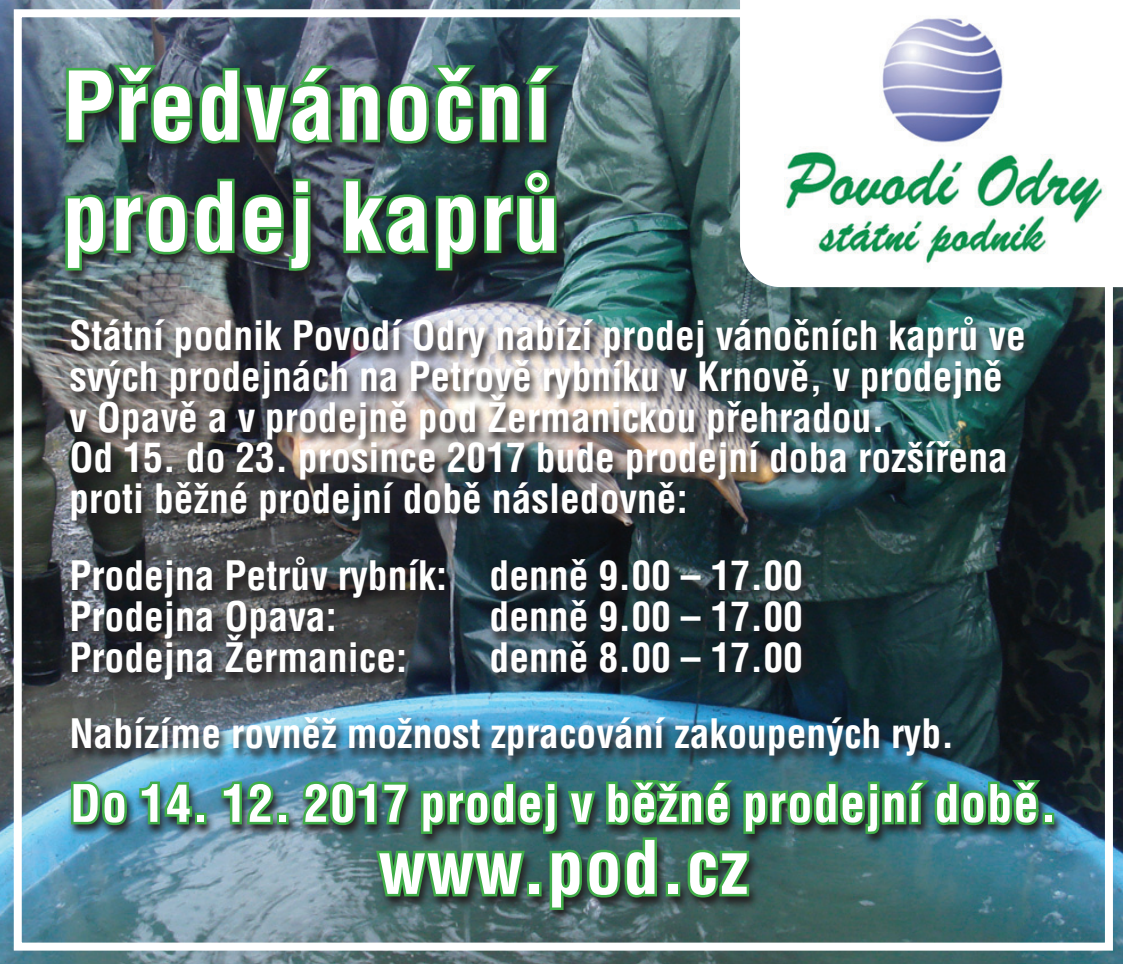
<style>
.page{position:relative;width:1123px;height:964px;background:#fff}
.page>*{position:absolute;margin:0;border:0;box-sizing:border-box;transform-origin:0 0}
.t1{font:700 condensed 92.4px/110.8px "Helvetica CE";letter-spacing:.025em;color:#fff}
.t2{font:700 condensed 72px "Helvetica CE";letter-spacing:.025em;color:#fff}
.t3{font:700 condensed 50.4px "Helvetica CE";letter-spacing:.025em;color:#fff}
.t4{font:700 condensed 39.6px/40.8px "Helvetica CE";color:#fff}
</style>
<div class="page">
<img style="left:0;top:0;width:1123px;height:964px">
<div style="left:14px;top:9px;width:1098px;height:941px;border:8px solid #fff"></div>
<svg style="left:740px;top:0;width:383px;height:287px"></svg>
<img style="left:762px;top:1px;width:361px;height:280px">
<img style="left:67px;top:315px;width:967px;height:455px">
<div style="left:62px;top:64px;width:507px;height:220px;background:#231f20;opacity:.96"></div>
<svg style="left:64px;top:61px;width:501px;height:85px;background:#396549"></svg>
<img style="left:63px;top:176px;width:253px;height:97px">
<svg style="left:341px;top:167px;width:218px;height:106px;background:#2d563d"></svg>
<div style="left:68px;top:779px;width:996px;height:144px;background:#231f20;opacity:.96"></div>
<svg style="left:68px;top:778px;width:61px;height:49px;background:#4d9b6e"></svg>
<svg style="left:137px;top:770px;width:58px;height:57px;background:#4a9b88"></svg>
<div style="left:195px;top:813px;width:12px;height:11px;border:5px solid #40ae49"></div>
<svg style="left:219px;top:779px;width:57px;height:48px;background:#478e68"></svg>
<div style="left:277px;top:813px;width:12px;height:11px;border:5px solid #40ae49"></div>
<div style="left:1042px;top:813px;width:12px;height:11px;border:5px solid #40ae49"></div>
<svg style="left:300px;top:775px;width:742px;height:137px;background:#3f7961"></svg>
<h1 class="t1" style="left:63px;top:50px;width:499px">Předvánoční prodej kaprů</h1>
<p class="t4" style="left:69px;top:315px;width:958px">Státní podnik Povodí Odry nabízí prodej vánočních kaprů ve svých prodejnách na Petrově rybníku v Krnově, v prodejně v Opavě a v prodejně pod Žermanickou přehradou.<br>Od 15. do 23. prosince 2017 bude prodejní doba rozšířena proti běžné prodejní době následovně:</p>
<p class="t4" style="left:69px;top:555px;width:735px">Prodejna Petrův rybník: denně 9.00 – 17.00<br>Prodejna Opava:</p>
<p class="t4" style="left:489px;top:596px;width:315px">denně 9.00 – 17.00</p>
<p class="t4" style="left:69px;top:636px;width:339px">Prodejna Žermanice:</p>
<p class="t4" style="left:69px;top:618px;width:886px;line-height:76.8px;text-indent:420px">denně 8.00 – 17.00<br>Nabízíme rovněž možnost zpracování zakoupených ryb.</p>
<p class="t3" style="left:70px;top:772px;width:988px">Do 14. 12. 2017 prodej v běžné prodejní době.</p>
<h2 class="t2" style="left:378px;top:822px;width:371px">www.pod.cz</h2>
</div>
